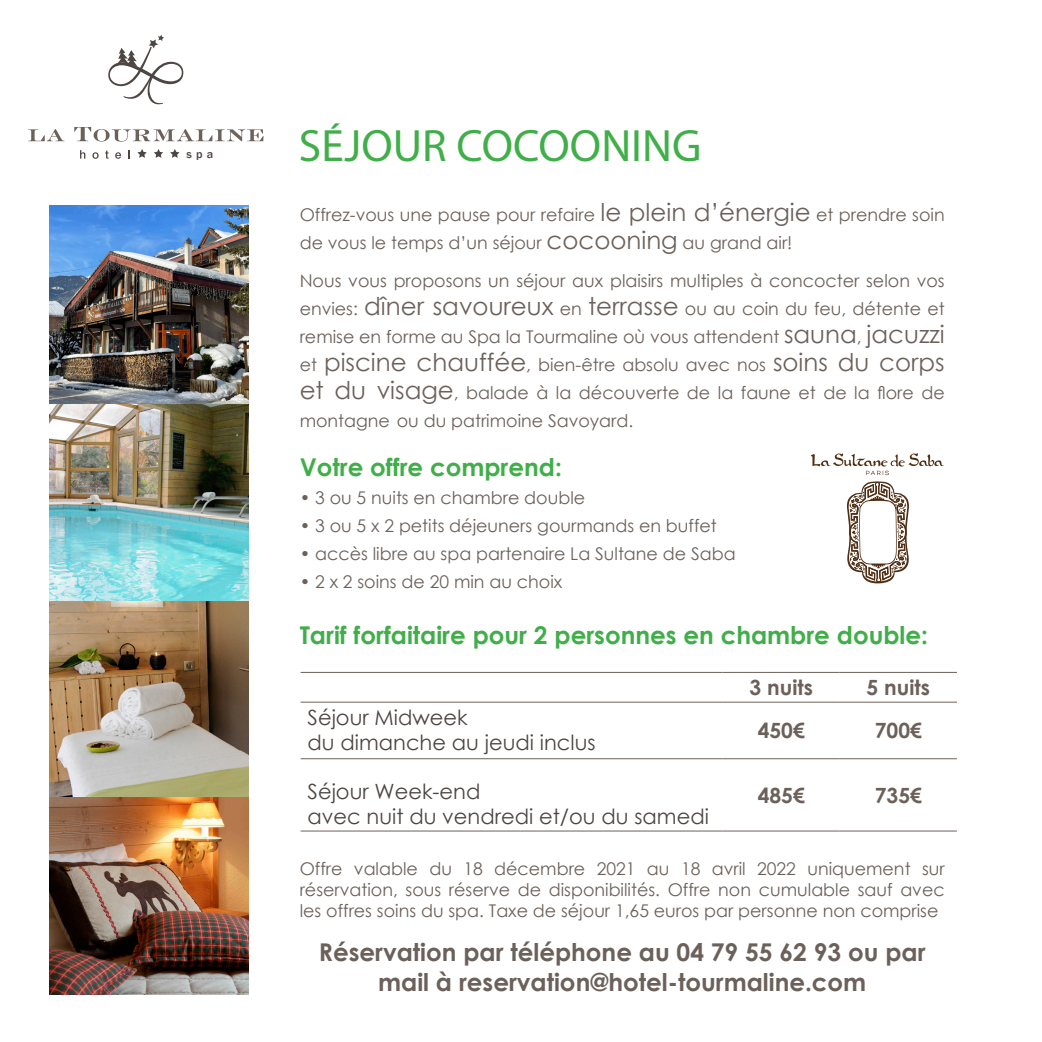
<style>
.page{position:relative;width:1042px;height:1042px;background:#fff}
.page>*{position:absolute;margin:0;border:0;box-sizing:border-box;transform-origin:0 0}
.t1{font:45.5px "Myriad Pro";color:#40ae49}
.t2{font:700 24.5px/29.4px "Century Gothic";color:#6c615a;text-align:center}
.t3{font:700 24.5px "Century Gothic";color:#40ae49}
.t4{font:24.5px "Century Gothic";color:#6c615a}
.t5{font:21px "Century Gothic";color:#4d4542}
.t6{font:700 21px "Century Gothic";color:#6c615a}
.t7{font:17.5px/28px "Century Gothic";color:#6c615a}
.t8{font:500 11.55px "Franklin Gothic";color:#4d4542;scale:1.04 1}
.s1{font-size:24.5px}
.s2{font-size:17.5px}
</style>
<div class="page">
<svg style="left:811px;top:453px;width:133px;height:22px"></svg>
<svg style="left:847px;top:481px;width:62px;height:102px"></svg>
<svg style="left:28px;top:129px;width:36px;height:12px"></svg>
<svg style="left:74px;top:127px;width:189px;height:15px"></svg>
<svg style="left:108px;top:35px;width:75px;height:69px"></svg>
<svg style="left:80px;top:150px;width:5px;height:9px"></svg>
<svg style="left:92px;top:152px;width:7px;height:7px"></svg>
<svg style="left:105px;top:151px;width:4px;height:8px"></svg>
<svg style="left:115px;top:152px;width:6px;height:7px"></svg>
<svg style="left:137px;top:149px;width:10px;height:9px"></svg>
<svg style="left:154px;top:149px;width:9px;height:9px"></svg>
<svg style="left:170px;top:149px;width:9px;height:9px"></svg>
<img style="left:50px;top:206px;width:198px;height:788px">
<hr style="left:300px;top:672px;width:423px;height:1px;background:#6c615a">
<hr style="left:723px;top:672px;width:117px;height:1px;background:#6c615a">
<hr style="left:840px;top:672px;width:117px;height:1px;background:#6c615a">
<hr style="left:300px;top:702px;width:423px;height:1px;background:#6c615a">
<hr style="left:723px;top:702px;width:117px;height:1px;background:#6c615a">
<hr style="left:840px;top:702px;width:117px;height:1px;background:#6c615a">
<hr style="left:300px;top:758px;width:423px;height:1px;background:#6c615a">
<hr style="left:723px;top:758px;width:117px;height:1px;background:#6c615a">
<hr style="left:840px;top:758px;width:117px;height:1px;background:#6c615a">
<hr style="left:300px;top:831px;width:423px;height:1px;background:#6c615a">
<hr style="left:723px;top:831px;width:117px;height:1px;background:#6c615a">
<hr style="left:840px;top:831px;width:117px;height:1px;background:#6c615a">
<p class="t8" style="left:186px;top:147px;width:27px">spa</p>
<p class="t1" style="left:299px;top:118px;width:404px">SÉJOUR COCOONING</p>
<p class="t7" style="left:300px;top:200px;width:646px">Offrez-vous une pause pour refaire <span class="s1">le plein d’énergie</span> et prendre soin de vous le temps d’un séjour <span class="s1">cocooning</span> au grand air!</p>
<p class="t7" style="left:300px;top:266px;width:646px;text-align:justify">Nous vous proposons un séjour aux plaisirs multiples à concocter selon vos envies: <span class="s1">dîner savoureux</span> en <span class="s1">terrasse</span> ou au coin du feu, détente et remise en forme au Spa la Tourmaline où vous attendent <span class="s1">sauna</span>, <span class="s1">jacuzzi</span></p>
<p class="t4" style="left:300px;top:345px;width:646px"><span class="s2">et</span> piscine chauffée<span class="s2">, bien-être absolu avec nos</span> soins du corps</p>
<p class="t7" style="left:300px;top:378px;width:646px"><span class="s1">et du visage</span>, balade à la découverte de la faune et de la flore de montagne ou du patrimoine Savoyard.</p>
<p class="t3" style="left:300px;top:449px;width:264px">Votre offre comprend:</p>
<p class="t7" style="left:300px;top:483px;width:287px">• 3 ou 5 nuits en chambre double</p>
<p class="t7" style="left:300px;top:511px;width:419px">• 3 ou 5 x 2 petits déjeuners gourmands en buffet</p>
<p class="t7" style="left:300px;top:539px;width:437px">• accès libre au spa partenaire La Sultane de Saba</p>
<p class="t7" style="left:300px;top:567px;width:264px">• 2 x 2 soins de 20 min au choix</p>
<p class="t3" style="left:300px;top:617px;width:630px">Tarif forfaitaire pour 2 personnes en chambre double:</p>
<p class="t6" style="left:749px;top:671px;width:65px">3 nuits</p>
<p class="t6" style="left:866px;top:671px;width:65px">5 nuits</p>
<p class="t5" style="left:307px;top:702px;width:162px">Séjour Midweek</p>
<p class="t5" style="left:307px;top:728px;width:289px">du dimanche au jeudi inclus</p>
<p class="t6" style="left:758px;top:715px;width:49px">450€</p>
<p class="t6" style="left:875px;top:715px;width:49px">700€</p>
<p class="t5" style="left:307px;top:776px;width:174px">Séjour Week-end</p>
<p class="t5" style="left:307px;top:802px;width:403px">avec nuit du vendredi et/ou du samedi</p>
<p class="t6" style="left:758px;top:779px;width:49px">485€</p>
<p class="t6" style="left:875px;top:779px;width:49px">735€</p>
<p class="t7" style="left:300px;top:858px;width:646px;line-height:21px;text-align:justify">Offre valable du 18 décembre 2021 au 18 avril 2022 uniquement sur réservation, sous réserve de disponibilités. Offre non cumulable sauf avec les offres soins du spa. Taxe de séjour 1,65 euros par personne non comprise</p>
<p class="t2" style="left:319px;top:936px;width:608px">Réservation par téléphone au 04 79 55 62 93 ou par mail à reservation@hotel-tourmaline.com</p>
</div>
